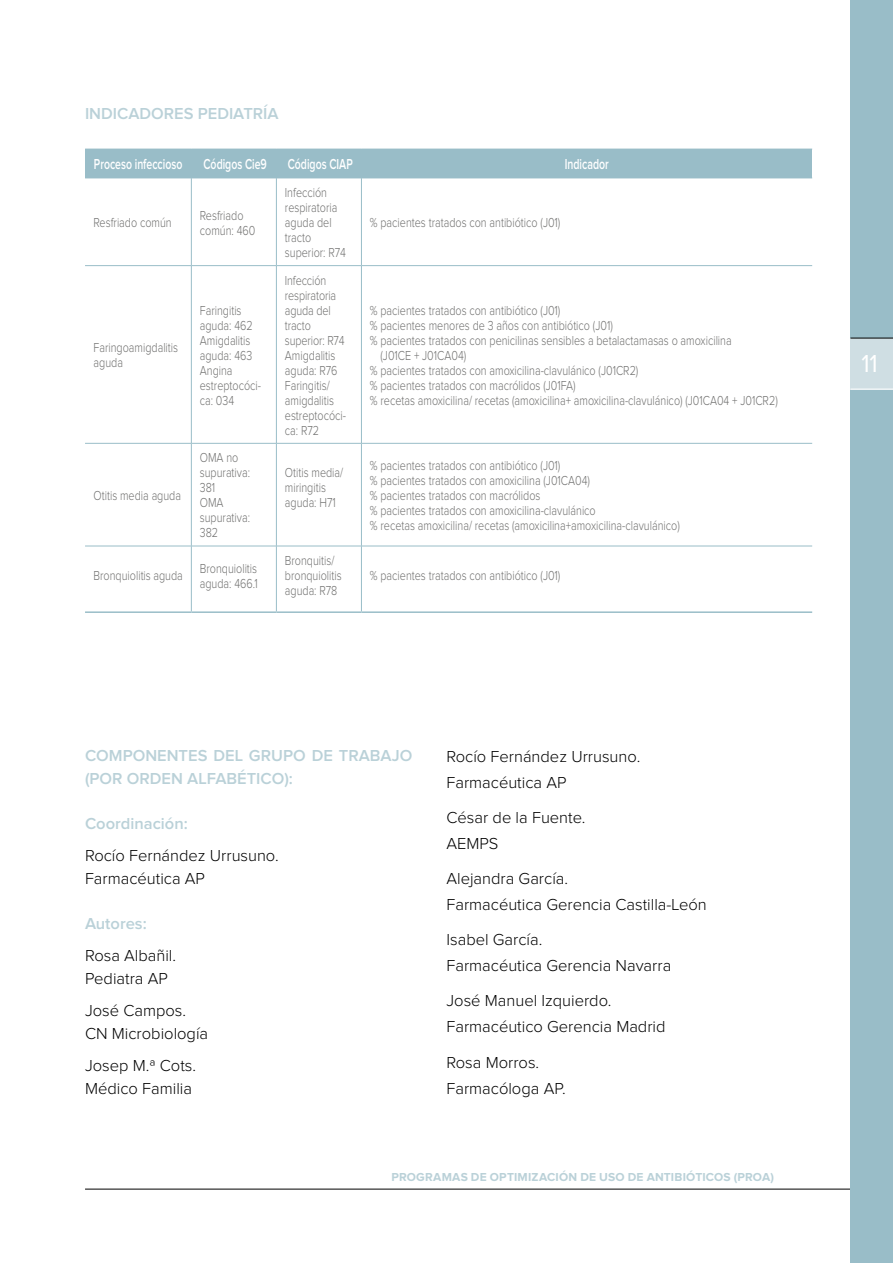
<style>
.page{position:relative;width:893px;height:1263px;background:#fff}
.page>*{position:absolute;margin:0;border:0;box-sizing:border-box;transform-origin:0 0}
.t1{font:25.5px "Proxima Nova";color:#fff;scale:.95 1}
.t2{font:300 16.5px/35.1px "Proxima Nova";color:#000}
.t3{font:600 16.5px "Proxima Nova";color:#bad1d8}
.t4{font:600 15px "Proxima Nova";color:#fff;scale:.7 1}
.t5{font:300 13.5px/15px "Proxima Nova";color:#6f6f6e;scale:.8 1}
.t6{font:700 12px "Proxima Nova";letter-spacing:.02em;color:#bad1d8}
</style>
<div class="page">
<hr style="left:85px;top:1189px;width:808px;height:1px;background:#000">
<div style="left:850px;top:0;width:43px;height:1263px;background:#99bdc8"></div>
<div style="left:850px;top:338px;width:43px;height:51px;background:#cfdee3"></div>
<hr style="left:850px;top:338px;width:43px;height:1px;background:#000">
<hr style="left:850px;top:389px;width:43px;height:1px;background:#fff">
<div style="left:85px;top:149px;width:106px;height:29px;background:#99bdc8"></div>
<div style="left:191px;top:149px;width:85px;height:29px;background:#99bdc8"></div>
<div style="left:276px;top:149px;width:85px;height:29px;background:#99bdc8"></div>
<div style="left:361px;top:149px;width:451px;height:29px;background:#99bdc8"></div>
<hr style="left:85px;top:178px;width:106px;height:1px;background:#99bdc8">
<hr style="left:191px;top:178px;width:1px;height:87px;background:#99bdc8">
<hr style="left:191px;top:178px;width:85px;height:1px;background:#99bdc8">
<hr style="left:276px;top:178px;width:1px;height:87px;background:#99bdc8">
<hr style="left:276px;top:178px;width:85px;height:1px;background:#99bdc8">
<hr style="left:361px;top:178px;width:1px;height:87px;background:#99bdc8">
<hr style="left:361px;top:178px;width:451px;height:1px;background:#99bdc8">
<hr style="left:85px;top:265px;width:106px;height:1px;background:#99bdc8">
<hr style="left:191px;top:266px;width:1px;height:177px;background:#99bdc8">
<hr style="left:191px;top:265px;width:85px;height:1px;background:#99bdc8">
<hr style="left:276px;top:266px;width:1px;height:177px;background:#99bdc8">
<hr style="left:276px;top:265px;width:85px;height:1px;background:#99bdc8">
<hr style="left:361px;top:266px;width:1px;height:177px;background:#99bdc8">
<hr style="left:361px;top:265px;width:451px;height:1px;background:#99bdc8">
<hr style="left:85px;top:443px;width:106px;height:1px;background:#99bdc8">
<hr style="left:191px;top:443px;width:1px;height:103px;background:#99bdc8">
<hr style="left:191px;top:443px;width:85px;height:1px;background:#99bdc8">
<hr style="left:276px;top:443px;width:1px;height:103px;background:#99bdc8">
<hr style="left:276px;top:443px;width:85px;height:1px;background:#99bdc8">
<hr style="left:361px;top:443px;width:1px;height:103px;background:#99bdc8">
<hr style="left:361px;top:443px;width:451px;height:1px;background:#99bdc8">
<hr style="left:85px;top:546px;width:106px;height:1px;background:#99bdc8">
<hr style="left:85px;top:611px;width:106px;height:2px;background:#99bdc8">
<hr style="left:191px;top:546px;width:1px;height:65px;background:#99bdc8">
<hr style="left:191px;top:546px;width:85px;height:1px;background:#99bdc8">
<hr style="left:191px;top:611px;width:85px;height:2px;background:#99bdc8">
<hr style="left:276px;top:546px;width:1px;height:65px;background:#99bdc8">
<hr style="left:276px;top:546px;width:85px;height:1px;background:#99bdc8">
<hr style="left:276px;top:611px;width:85px;height:2px;background:#99bdc8">
<hr style="left:361px;top:546px;width:1px;height:65px;background:#99bdc8">
<hr style="left:361px;top:546px;width:451px;height:1px;background:#99bdc8">
<hr style="left:361px;top:611px;width:451px;height:2px;background:#99bdc8">
<p class="t3" style="left:85px;top:106px;width:195px">INDICADORES PEDIATRÍA</p>
<p class="t4" style="left:94px;top:158px;width:128px">Proceso infeccioso</p>
<p class="t4" style="left:203px;top:158px;width:92px">Códigos Cie9</p>
<p class="t4" style="left:288px;top:158px;width:94px">Códigos CIAP</p>
<p class="t4" style="left:565px;top:158px;width:64px">Indicador</p>
<p class="t5" style="left:94px;top:216px;width:99px">Resfriado común</p>
<p class="t5" style="left:200px;top:208px;width:71px">Resfriado común: 460</p>
<p class="t5" style="left:94px;top:341px;width:107px">Faringoamigdalitis aguda</p>
<p class="t5" style="left:94px;top:488px;width:111px">Otitis media aguda</p>
<p class="t5" style="left:200px;top:303px;width:78px">Faringitis aguda: 462<br>Amigdalitis aguda: 463<br>Angina estreptocóci&shy;ca: 034</p>
<p class="t5" style="left:200px;top:451px;width:64px">OMA no supurativa:<br>381<br>OMA supurativa:<br>382</p>
<p class="t5" style="left:285px;top:186px;width:78px">Infección respiratoria aguda del tracto superior: R74</p>
<p class="t5" style="left:285px;top:273px;width:78px">Infección respiratoria aguda del tracto superior: R74<br>Amigdalitis aguda: R76<br>Faringitis/ amigdalitis estreptocóci&shy;ca: R72</p>
<p class="t5" style="left:370px;top:216px;width:240px">% pacientes tratados con antibiótico (J01)</p>
<p class="t5" style="left:370px;top:303px;width:240px">% pacientes tratados con antibiótico (J01)</p>
<p class="t5" style="left:370px;top:318px;width:305px">% pacientes menores de 3 años con antibiótico (J01)</p>
<p class="t5" style="left:370px;top:333px;width:454px">% pacientes tratados con penicilinas sensibles a betalactamasas o amoxicilina</p>
<p class="t5" style="left:380px;top:348px;width:109px">(J01CE + J01CA04)</p>
<p class="t5" style="left:370px;top:363px;width:337px">% pacientes tratados con amoxicilina-clavulánico (J01CR2)</p>
<p class="t5" style="left:370px;top:378px;width:259px">% pacientes tratados con macrólidos (J01FA)</p>
<p class="t5" style="left:370px;top:393px;width:511px">% recetas amoxicilina/ recetas (amoxicilina+ amoxicilina-clavulánico) (J01CA04 + J01CR2)</p>
<p class="t5" style="left:285px;top:466px;width:74px">Otitis media/ miringitis aguda: H71</p>
<p class="t5" style="left:370px;top:458px;width:389px">% pacientes tratados con antibiótico (J01)<br>% pacientes tratados con amoxicilina (J01CA04)<br>% pacientes tratados con macrólidos<br>% pacientes tratados con amoxicilina-clavulánico<br>% recetas amoxicilina/ recetas (amoxicilina+amoxicilina-clavulánico)</p>
<p class="t5" style="left:94px;top:569px;width:113px">Bronquiolitis aguda</p>
<p class="t5" style="left:200px;top:561px;width:74px">Bronquiolitis aguda: 466.1</p>
<p class="t5" style="left:285px;top:554px;width:73px">Bronquitis/ bronquiolitis aguda: R78</p>
<p class="t5" style="left:370px;top:569px;width:240px">% pacientes tratados con antibiótico (J01)</p>
<p class="t3" style="left:85px;top:748px;width:329px">COMPONENTES DEL GRUPO DE TRABAJO</p>
<p class="t2" style="left:446px;top:739px;width:195px">Rocío Fernández Urrusuno.</p>
<p class="t3" style="left:85px;top:771px;width:209px">(POR ORDEN ALFABÉTICO):</p>
<p class="t2" style="left:446px;top:765px;width:141px">Farmacéutica AP<br>César de la Fuente.</p>
<p class="t3" style="left:85px;top:816px;width:104px">Coordinación:</p>
<p class="t2" style="left:85px;top:845px;width:195px;line-height:23px">Rocío Fernández Urrusuno.<br>Farmacéutica AP</p>
<p class="t3" style="left:85px;top:916px;width:63px">Autores:</p>
<p class="t2" style="left:85px;top:938px;width:92px">Rosa Albañil.</p>
<p class="t2" style="left:85px;top:961px;width:84px">Pediatra AP</p>
<p class="t2" style="left:85px;top:993px;width:103px">José Campos.</p>
<p class="t2" style="left:85px;top:1018px;width:125px;line-height:32px">CN Microbiología<br>Josep M.ª Cots.</p>
<p class="t2" style="left:446px;top:826px;width:54px">AEMPS</p>
<p class="t2" style="left:446px;top:866px;width:262px;line-height:26.1px">Alejandra García.<br>Farmacéutica Gerencia Castilla-León</p>
<p class="t2" style="left:446px;top:923px;width:97px">Isabel García.</p>
<p class="t2" style="left:446px;top:949px;width:226px">Farmacéutica Gerencia Navarra</p>
<p class="t2" style="left:446px;top:984px;width:167px">José Manuel Izquierdo.</p>
<p class="t2" style="left:446px;top:1010px;width:221px">Farmacéutico Gerencia Madrid</p>
<p class="t2" style="left:446px;top:1045px;width:94px">Rosa Morros.</p>
<p class="t2" style="left:85px;top:1071px;width:108px">Médico Familia</p>
<p class="t2" style="left:446px;top:1071px;width:121px">Farmacóloga AP.</p>
<p class="t6" style="left:391px;top:1171px;width:384px">PROGRAMAS DE OPTIMIZACIÓN DE USO DE ANTIBIÓTICOS (PROA)</p>
<h1 class="t1" style="left:861px;top:352px;width:19px">11</h1>
</div>
